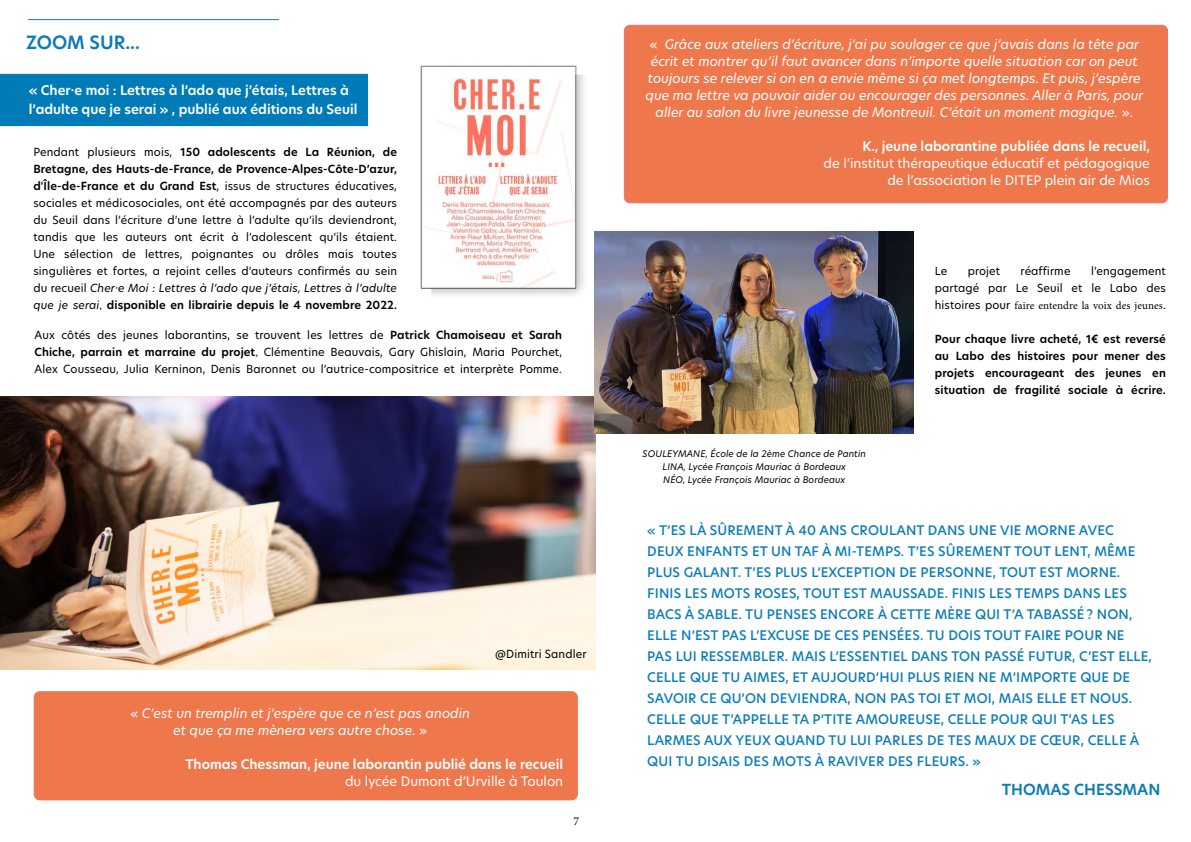
<style>
.page{position:relative;width:1191px;height:842px;background:#fff}
.page>*{position:absolute;margin:0;border:0;box-sizing:border-box;transform-origin:0 0}
.t1{font:600 18px "New Hero";color:#0b7cb9}
.t2{font:600 15px "New Hero";color:#0b7cb9}
.t3{font:500 13px/21px "New Hero";letter-spacing:.01em;color:#0b7cb9}
.t4{font:italic 13px/17px "New Hero";color:#fff;text-align:center}
.t5{font:600 13px/19px "New Hero";color:#fff}
.t6{font:13px/17px "New Hero";color:#fff;text-align:right}
.t7{font:12px "Minion Pro";color:#000}
.t8{font:11px/17px "New Hero";letter-spacing:.01em;color:#000;text-align:justify}
.t9{font:600 11px/17px "New Hero";letter-spacing:.01em;color:#000;text-align:justify}
.t10{font:11px "Minion Pro";letter-spacing:.01em;color:#000}
.t11{font:italic 9px/13px "New Hero";letter-spacing:.01em;color:#000;text-align:center}
.s1{font-weight:600}
.s2{font-style:italic}
.s3{font-family:"Minion Pro"}
.s4{font-style:normal}
.s5{font-family:"New Hero"}
</style>
<div class="page">
<img style="left:0;top:396px;width:595px;height:273px">
<div style="left:0;top:74px;width:368px;height:52px;background:#007bb7"></div>
<div style="left:34px;top:692px;width:543px;height:108px;background:#ef774c;border-radius:6px"></div>
<div style="left:34px;top:691px;width:544px;height:109px;border:1px solid #ef774c;border-radius:6px"></div>
<hr style="left:28px;top:19px;width:251px;height:1px;background:#0b7cb9">
<img style="left:420px;top:65px;width:164px;height:231px">
<div style="left:624px;top:25px;width:543px;height:178px;background:#ef774c;border-radius:6px"></div>
<div style="left:624px;top:25px;width:544px;height:178px;border:1px solid #ed6e7d;border-radius:6px"></div>
<img style="left:595px;top:231px;width:318px;height:202px">
<h1 class="t1" style="left:26px;top:30px;width:115px">ZOOM SUR...</h1>
<p class="t5" style="left:29px;top:80px;width:330px">« Cher·e moi : Lettres à l’ado que j’étais, Lettres à l’adulte que je serai » , publié aux éditions du Seuil</p>
<p class="t8" style="left:33px;top:144px;width:365px">Pendant plusieurs mois, <span class="s1">150 adolescents de La Réunion, de Bretagne, des Hauts-de-France, de Provence-Alpes-Côte-D’azur, d'Île-de-France et du Grand Est</span>, issus de structures éducatives, sociales et médicosociales, ont été accompagnés par des auteurs du Seuil dans l’écriture d’une lettre à l’adulte qu’ils deviendront, tandis que les auteurs ont écrit à l’adolescent qu’ils étaient.<br>Une sélection de lettres, poignantes ou drôles mais toutes singulières et fortes, a rejoint celles d’auteurs confirmés au sein du recueil <span class="s2">Cher·e Moi : Lettres à l’ado que j’étais, Lettres à l’adulte que je serai</span><span class="s3">,</span> <span class="s1">disponible en librairie depuis le 4 novembre 2022.</span></p>
<p class="t8" style="left:35px;top:326px;width:529px">Aux côtés des jeunes laborantins, se trouvent les lettres de <span class="s1">Patrick Chamoiseau et Sarah Chiche, parrain et marraine du projet</span><span class="s3">,</span> Clémentine Beauvais, Gary Ghislain, Maria Pourchet, Alex Cousseau, Julia Kerninon, Denis Baronnet ou l’autrice-compositrice et interprète Pomme.</p>
<p class="t8" style="left:495px;top:646px;width:93px">@Dimitri Sandler</p>
<p class="t4" style="left:130px;top:704px;width:341px"><span class="s4">«</span> C’est un tremplin et j’espère que ce n’est pas anodin et que ça me mènera vers autre chose. <span class="s4">»</span></p>
<p class="t5" style="left:185px;top:754px;width:379px">Thomas Chessman, jeune laborantin publié dans le recueil</p>
<p class="t6" style="left:345px;top:772px;width:219px">du lycée Dumont d’Urville à Toulon</p>
<p class="t7" style="left:573px;top:813px;width:7px">7</p>
<p class="t4" style="left:645px;top:35px;width:499px"><span class="s4">«</span> Grâce aux ateliers d’écriture, j’ai pu soulager ce que j’avais dans la tête par écrit et montrer qu’il faut avancer dans n’importe quelle situation car on peut toujours se relever si on en a envie même si ça met longtemps. Et puis, j’espère que ma lettre va pouvoir aider ou encourager des personnes. Aller à Paris, pour aller au salon du livre jeunesse de Montreuil. C’était un moment magique. <span class="s4">».</span></p>
<p class="t5" style="left:862px;top:137px;width:289px">K., jeune laborantine publiée dans le recueil,</p>
<p class="t6" style="left:823px;top:154px;width:328px">de l’institut thérapeutique éducatif et pédagogique de l’association le DITEP plein air de Mios</p>
<p class="t11" style="left:642px;top:447px;width:225px">SOULEYMANE, École de la 2ème Chance de Pantin<br>LINA, Lycée François Mauriac à Bordeaux<br>NÉO, Lycée François Mauriac à Bordeaux</p>
<p class="t8" style="left:934px;top:262px;width:14px">Le</p>
<p class="t8" style="left:967px;top:262px;width:34px">projet</p>
<p class="t8" style="left:1020px;top:262px;width:51px">réaffirme</p>
<p class="t8" style="left:934px;top:262px;width:233px;text-align:right">l’engagement<br>partagé par Le Seuil et le Labo des</p>
<p class="t10" style="left:934px;top:298px;width:233px"><span class="s5">histoires pour</span> faire entendre la voix des jeunes<span class="s5">.</span></p>
<p class="t9" style="left:934px;top:330px;width:233px">Pour chaque livre acheté, 1€ est reversé au Labo des histoires pour mener des projets encourageant des jeunes en situation de fragilité sociale à écrire.</p>
<p class="t3" style="left:647px;top:519px;width:506px">« T’ES LÀ SÛREMENT À 40 ANS CROULANT DANS UNE VIE MORNE AVEC DEUX ENFANTS ET UN TAF À MI-TEMPS. T’ES SÛREMENT TOUT LENT, MÊME PLUS GALANT. T’ES PLUS L’EXCEPTION DE PERSONNE, TOUT EST MORNE.<br>FINIS LES MOTS ROSES, TOUT EST MAUSSADE. FINIS LES TEMPS DANS LES BACS À SABLE. TU PENSES ENCORE À CETTE MÈRE QUI T’A TABASSÉ? NON, ELLE N’EST PAS L’EXCUSE DE CES PENSÉES. TU DOIS TOUT FAIRE POUR NE PAS LUI RESSEMBLER. MAIS L’ESSENTIEL DANS TON PASSÉ FUTUR, C’EST ELLE, CELLE QUE TU AIMES, ET AUJOURD’HUI PLUS RIEN NE M’IMPORTE QUE DE SAVOIR CE QU’ON DEVIENDRA, NON PAS TOI ET MOI, MAIS ELLE ET NOUS.<br>CELLE QUE T’APPELLE TA P’TITE AMOUREUSE, CELLE POUR QUI T’AS LES LARMES AUX YEUX QUAND TU LUI PARLES DE TES MAUX DE CŒUR, CELLE À QUI TU DISAIS DES MOTS À RAVIVER DES FLEURS. »</p>
<h2 class="t2" style="left:1002px;top:779px;width:160px">THOMAS CHESSMAN</h2>
</div>
